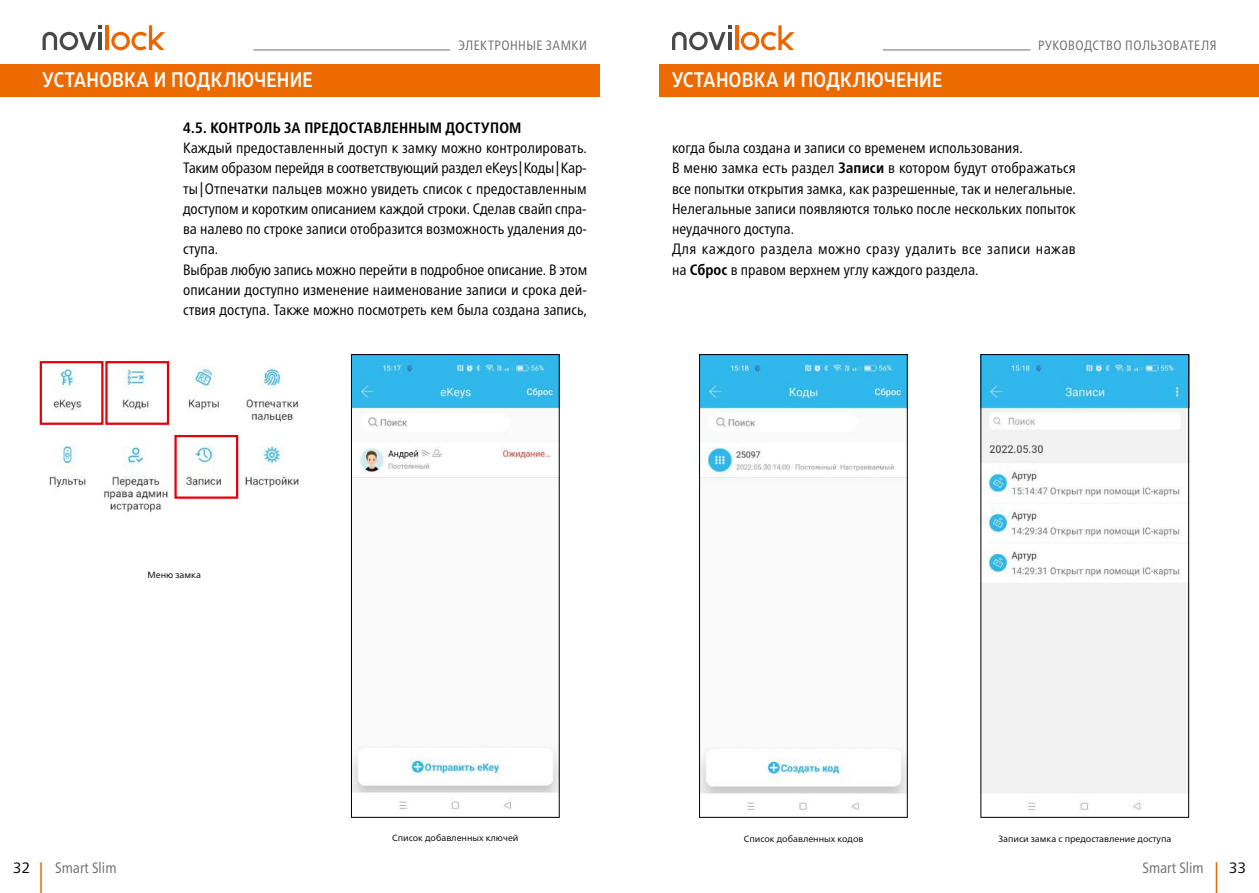
<style>
.page{position:relative;width:1259px;height:893px;background:#fff}
.page>*{position:absolute;margin:0;border:0;box-sizing:border-box;transform-origin:0 0}
.t1{font:500 21px "Muller Narrow";letter-spacing:.015em;color:#fff}
.t2{font:condensed 15px/20.2px "Frutiger Neue LTW1 G";color:#000}
.t3{font:700 condensed 15px "Frutiger Neue LTW1 G";letter-spacing:.015em;color:#000}
.t4{font:condensed 15px "Frutiger Neue LTW1 G";color:#6e6e6e}
.t5{font:15px "Frutiger Neue LTW1 G";color:#000}
.t6{font:condensed 13.5px "Frutiger Neue LTW1 G";letter-spacing:.035em;color:#6e6e6e}
.t7{font:9px "Frutiger Neue LTW1 G";color:#000}
.s1{font-weight:700}
</style>
<div class="page">
<div style="left:0;top:64px;width:600px;height:33px;background:#ed6a00"></div>
<div style="left:659px;top:64px;width:600px;height:33px;background:#ed6a00"></div>
<svg style="left:43px;top:25px;width:59px;height:25px"></svg>
<hr style="left:106px;top:25px;width:3px;height:25px;background:#ec6500">
<svg style="left:111px;top:25px;width:54px;height:25px"></svg>
<svg style="left:672px;top:25px;width:59px;height:25px"></svg>
<hr style="left:735px;top:25px;width:3px;height:25px;background:#ec6500">
<svg style="left:741px;top:25px;width:53px;height:25px"></svg>
<hr style="left:40px;top:862px;width:2px;height:31px;background:#ed6a00">
<hr style="left:1215px;top:862px;width:2px;height:31px;background:#ed6a00">
<hr style="left:883px;top:50px;width:147px;height:1px;background:#6e6e6e">
<hr style="left:253px;top:50px;width:197px;height:1px;background:#6e6e6e">
<img style="left:49px;top:361px;width:251px;height:152px">
<img style="left:353px;top:356px;width:204px;height:453px">
<div style="left:351px;top:354px;width:208px;height:464px;border:1px solid #000"></div>
<div style="left:40px;top:361px;width:63px;height:64px;border:2px solid #e3000b"></div>
<div style="left:105px;top:361px;width:64px;height:64px;border:2px solid #e3000b"></div>
<div style="left:174px;top:435px;width:64px;height:64px;border:2px solid #e3000b"></div>
<img style="left:701px;top:355px;width:207px;height:463px">
<img style="left:982px;top:356px;width:205px;height:454px">
<div style="left:980px;top:354px;width:209px;height:464px;border:1px solid #000"></div>
<div style="left:699px;top:354px;width:208px;height:464px;border:1px solid #000"></div>
<p class="t6" style="left:458px;top:38px;width:130px">ЭЛЕКТРОННЫЕ ЗАМКИ</p>
<h1 class="t1" style="left:43px;top:67px;width:272px">УСТАНОВКА И ПОДКЛЮЧЕНИЕ</h1>
<h1 class="t1" style="left:672px;top:67px;width:272px">УСТАНОВКА И ПОДКЛЮЧЕНИЕ</h1>
<p class="t6" style="left:1038px;top:38px;width:180px">РУКОВОДСТВО ПОЛЬЗОВАТЕЛЯ</p>
<p class="t3" style="left:183px;top:119px;width:340px">4.5. КОНТРОЛЬ ЗА ПРЕДОСТАВЛЕННЫМ ДОСТУПОМ</p>
<p class="t2" style="left:183px;top:138px;width:405px">Каждый предоставленный доступ к замку можно контролировать.<br>Таким образом перейдя в соответствующий раздел eKeys|Коды|Кар&shy;ты|Отпечатки пальцев можно увидеть список с предоставленным доступом и коротким описанием каждой строки. Сделав свайп спра&shy;ва налево по строке записи отобразится возможность удаления до&shy;ступа.<br>Выбрав любую запись можно перейти в подробное описание. В этом описании доступно изменение наименование записи и срока дей&shy;ствия доступа. Также можно посмотреть кем была создана запись,</p>
<p class="t2" style="left:672px;top:138px;width:405px">когда была создана и записи со временем использования.<br>В меню замка есть раздел <span class="s1">Записи</span> в котором будут отображаться все попытки открытия замка, как разрешенные, так и нелегальные.<br>Нелегальные записи появляются только после нескольких попыток неудачного доступа.<br>Для каждого раздела можно сразу удалить все записи нажав на <span class="s1">Сброс</span> в правом верхнем углу каждого раздела.</p>
<p class="t7" style="left:147px;top:570px;width:55px">Меню замка</p>
<p class="t7" style="left:392px;top:833px;width:128px">Список добавленных ключей</p>
<p class="t7" style="left:744px;top:833px;width:121px">Список добавленных кодов</p>
<p class="t7" style="left:998px;top:833px;width:174px">Записи замка с предоставление доступа</p>
<p class="t4" style="left:55px;top:859px;width:63px">Smart Slim</p>
<p class="t4" style="left:1142px;top:859px;width:63px">Smart Slim</p>
<p class="t5" style="left:13px;top:858px;width:19px">32</p>
<p class="t5" style="left:1229px;top:858px;width:19px">33</p>
</div>
